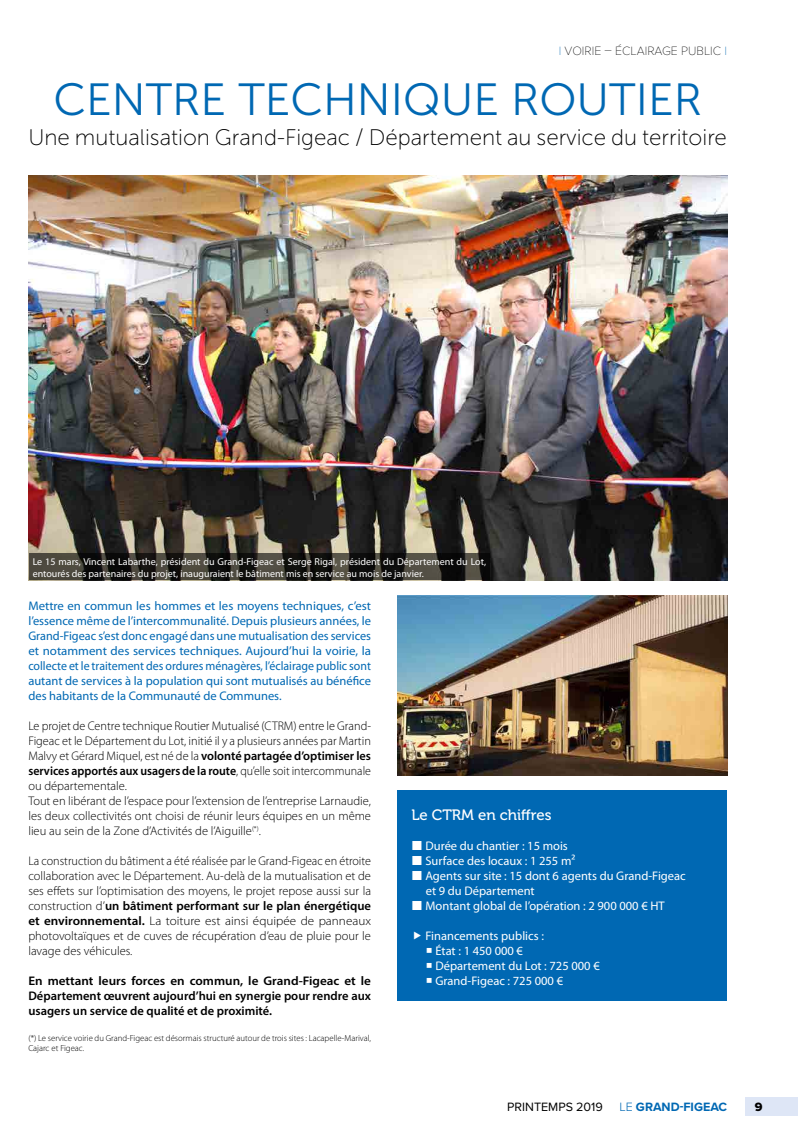
<style>
.page{position:relative;width:798px;height:1134px;background:#fff}
.page>*{position:absolute;margin:0;border:0;box-sizing:border-box;transform-origin:0 0}
.t1{font:45px "Museo Sans 300";color:#0068b3}
.t2{font:22.5px "Museo Sans 100";color:#000}
.t3{font:15px "Museo 500";color:#fff}
.t4{font:300 12.5px/15px "Myriad Pro";color:#000}
.t5{font:12.5px/15px "Myriad Pro";color:#0068b3;text-align:justify}
.t6{font:12.5px/15px "Myriad Pro";color:#fff}
.t7{font:600 12.5px/15px "Myriad Pro";color:#000;text-align:justify;scale:1.05 1}
.t8{font:100 12.5px "Proxima Nova T";color:#000}
.t9{font:700 12.5px "Proxima Nova";color:#0068b3}
.t10{font:12.5px "Proxima Nova";color:#000}
.t11{font:12.5px "Proxima Nova Extrabld";color:#000}
.t12{font:10px/12px "Myriad Pro";color:#fff}
.t13{font:300 8.75px/10.5px "Myriad Pro";color:#000}
.s1{color:#0068b3}
.s2{font-weight:600}
.s3{font-weight:300}
</style>
<div class="page">
<div style="left:744px;top:1097px;width:53px;height:19px;background:#dee6f6"></div>
<img style="left:397px;top:595px;width:329px;height:180px">
<img style="left:28px;top:175px;width:698px;height:405px">
<svg style="left:29px;top:553px;width:460px;height:27px;background:#2c2a24"></svg>
<div style="left:397px;top:790px;width:329px;height:210px;background:#0068b3"></div>
<p class="t8" style="left:558px;top:41px;width:170px"><span class="s1">I</span> VOIRIE – ÉCLAIRAGE PUBLIC <span class="s1">I</span></p>
<h1 class="t1" style="left:53px;top:75px;width:650px">CENTRE TECHNIQUE ROUTIER</h1>
<h2 class="t2" style="left:28px;top:125px;width:699px">Une mutualisation Grand-Figeac / Département au service du territoire</h2>
<p class="t12" style="left:33px;top:555px;width:455px">Le 15 mars, Vincent Labarthe, président du Grand-Figeac et Serge Rigal, président du Département du Lot, entourés des partenaires du projet, inauguraient le bâtiment mis en service au mois de janvier.</p>
<p class="t5" style="left:28px;top:598px;width:344px">Mettre en commun les hommes et les moyens techniques, c’est l’essence même de l’intercommunalité. Depuis plusieurs années, le Grand-Figeac s’est donc engagé dans une mutualisation des services et notamment des services techniques. Aujourd’hui la voirie, la collecte et le traitement des ordures ménagères, l’éclairage public sont autant de services à la population qui sont mutualisés au bénéfice des habitants de la Communauté de Communes.</p>
<p class="t4" style="left:28px;top:718px;width:344px">Le projet de Centre technique Routier Mutualisé (CTRM) entre le Grand-Figeac et le Département du Lot, initié il y a plusieurs années par Martin Malvy et Gérard Miquel, est né de la <span class="s2">volonté partagée d’optimiser les services apportés aux usagers de la route</span>, qu’elle soit intercommunale ou départementale.<br>Tout en libérant de l’espace pour l’extension de l’entreprise Larnaudie, les deux collectivités ont choisi de réunir leurs équipes en un même lieu au sein de la Zone d’Activités de l’Aiguille<sup>(*)</sup>.</p>
<p class="t4" style="left:28px;top:853px;width:344px;text-align:justify">La construction du bâtiment a été réalisée par le Grand-Figeac en étroite collaboration avec le Département. Au-delà de la mutualisation et de ses effets sur l’optimisation des moyens, le projet repose aussi sur la construction d’<span class="s2">un bâtiment performant sur le plan énergétique et environnemental.</span> La toiture est ainsi équipée de panneaux photovoltaïques et de cuves de récupération d’eau de pluie pour le lavage des véhicules.</p>
<p class="t7" style="left:28px;top:973px;width:328px">En mettant leurs forces en commun, le Grand-Figeac et le Département œuvrent aujourd’hui en synergie pour rendre aux usagers un service de qualité et de proximité.</p>
<p class="t13" style="left:28px;top:1032px;width:344px">(*) Le service voirie du Grand-Figeac est désormais structuré autour de trois sites : Lacapelle-Marival,<br>Cajarc et Figeac.</p>
<p class="t3" style="left:411px;top:807px;width:141px">Le CTRM en chiffres</p>
<p class="t6" style="left:425px;top:838px;width:262px">Durée du chantier : 15 mois<br>Surface des locaux : 1 255 m²<br>Agents sur site : 15 dont 6 agents du Grand-Figeac et 9 du Département<br>Montant global de l’opération : 2 900 000 € HT</p>
<p class="t6" style="left:425px;top:928px;width:120px">Financements publics :</p>
<p class="t6" style="left:425px;top:943px;width:99px">○ État : 1 450 000 €</p>
<p class="t6" style="left:425px;top:958px;width:175px">○ Département du Lot : 725 000 €</p>
<p class="t6" style="left:425px;top:973px;width:139px">○ Grand-Figeac : 725 000 €</p>
<p class="t10" style="left:507px;top:1097px;width:97px">PRINTEMPS 2019</p>
<p class="t9" style="left:619px;top:1097px;width:109px"><span class="s3">LE</span> GRAND-FIGEAC</p>
<p class="t11" style="left:754px;top:1097px;width:9px">9</p>
</div>
